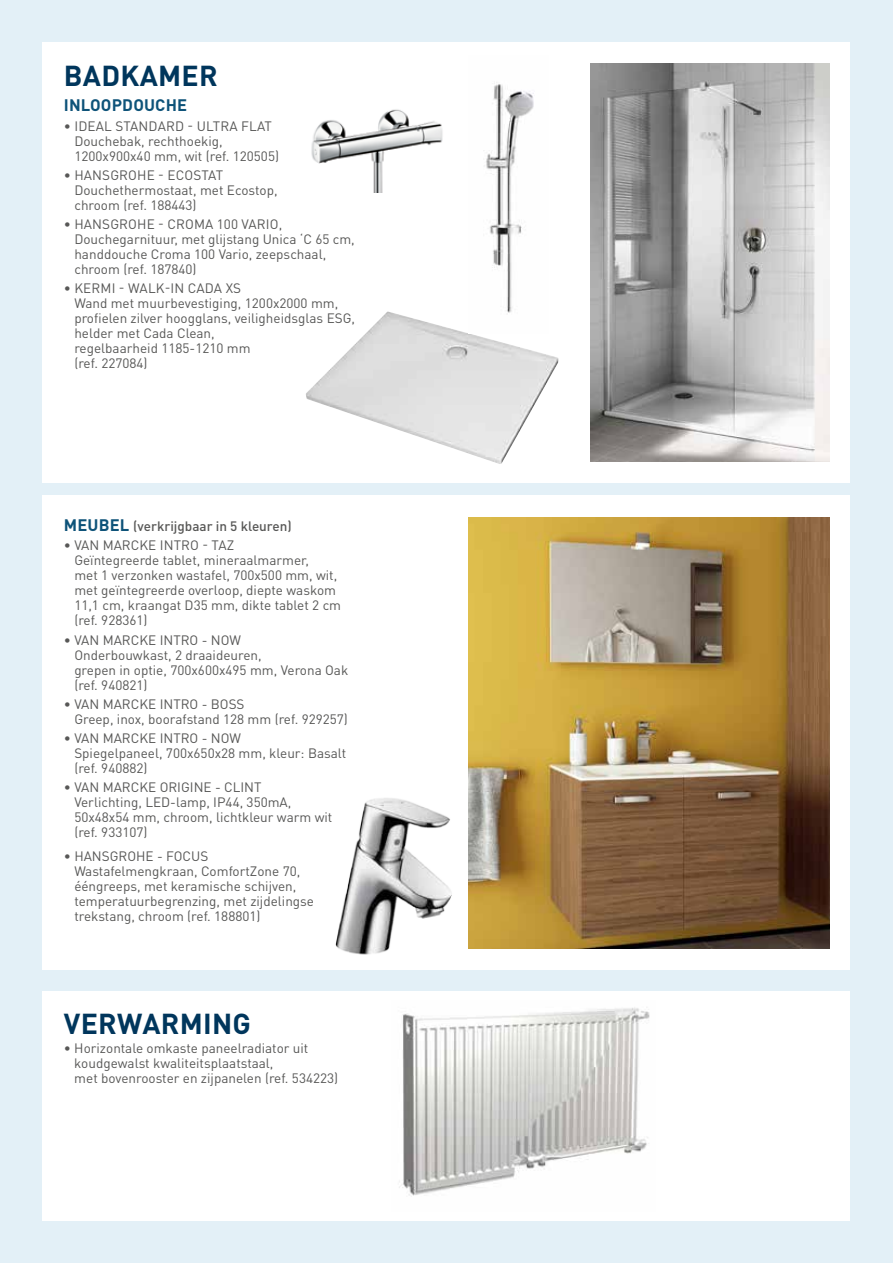
<style>
.page{position:relative;width:893px;height:1263px;background:#e3f0f7}
.page>*{position:absolute;margin:0;border:0;box-sizing:border-box;transform-origin:0 0}
.t1{font:700 28.5px "DINOT";letter-spacing:.01em;color:#00365c}
.t2{font:700 16.5px "DINOT";letter-spacing:.01em;color:#0e5379}
.t3{font:13.5px/15px "DINOT";color:#575756}
.t4{font:500 13.5px "DINOT";color:#575756}
.s1{font-weight:700;font-size:16.5px;color:#0e5379}
</style>
<div class="page">
<div style="left:43px;top:495px;width:807px;height:474px;background:#fff"></div>
<img style="left:468px;top:517px;width:361px;height:431px">
<img style="left:335px;top:784px;width:141px;height:171px">
<div style="left:43px;top:43px;width:807px;height:440px;background:#fff"></div>
<div style="left:43px;top:991px;width:807px;height:229px;background:#fff"></div>
<img style="left:590px;top:64px;width:239px;height:397px">
<img style="left:306px;top:312px;width:252px;height:152px">
<img style="left:311px;top:109px;width:132px;height:84px">
<img style="left:468px;top:82px;width:81px;height:252px">
<img style="left:399px;top:1007px;width:251px;height:189px">
<h1 class="t1" style="left:64px;top:56px;width:155px">BADKAMER</h1>
<p class="t2" style="left:64px;top:94px;width:125px">INLOOPDOUCHE</p>
<p class="t3" style="left:74px;top:118px;width:206px;text-indent:-11px">• IDEAL STANDARD - ULTRA FLAT<br>Douchebak, rechthoekig,<br>1200x900x40 mm, wit (ref. 120505)</p>
<p class="t3" style="left:74px;top:167px;width:205px;text-indent:-11px">• HANSGROHE - ECOSTAT<br>Douchethermostaat, met Ecostop, chroom (ref. 188443)</p>
<p class="t3" style="left:74px;top:216px;width:282px;text-indent:-11px">• HANSGROHE - CROMA 100 VARIO, Douchegarnituur, met glijstang Unica ‘C 65 cm, handdouche Croma 100 Vario, zeepschaal, chroom (ref. 187840)</p>
<p class="t3" style="left:74px;top:280px;width:282px;text-indent:-11px">• KERMI - WALK-IN CADA XS<br>Wand met muurbevestiging, 1200x2000 mm, profielen zilver hoogglans, veiligheidsglas ESG, helder met Cada Clean,<br>regelbaarheid 1185-1210 mm<br>(ref. 227084)</p>
<p class="t4" style="left:64px;top:517px;width:229px"><span class="s1">MEUBEL</span> (verkrijgbaar in 5 kleuren)</p>
<p class="t3" style="left:74px;top:537px;width:268px;text-indent:-11px">• VAN MARCKE INTRO - TAZ<br>Geïntegreerde tablet, mineraalmarmer,<br>met 1 verzonken wastafel, 700x500 mm, wit, met geïntegreerde overloop, diepte waskom 11,1 cm, kraangat D35 mm, dikte tablet 2 cm (ref. 928361)</p>
<p class="t3" style="left:74px;top:632px;width:275px;text-indent:-11px">• VAN MARCKE INTRO - NOW<br>Onderbouwkast, 2 draaideuren,<br>grepen in optie, 700x600x495 mm, Verona Oak (ref. 940821)</p>
<p class="t3" style="left:74px;top:696px;width:275px;text-indent:-11px">• VAN MARCKE INTRO - BOSS<br>Greep, inox, boorafstand 128 mm (ref. 929257)</p>
<p class="t3" style="left:74px;top:730px;width:274px;text-indent:-11px">• VAN MARCKE INTRO - NOW<br>Spiegelpaneel, 700x650x28 mm, kleur: Basalt (ref. 940882)</p>
<p class="t3" style="left:74px;top:779px;width:259px;text-indent:-11px">• VAN MARCKE ORIGINE - CLINT<br>Verlichting, LED-lamp, IP44, 350mA,<br>50x48x54 mm, chroom, lichtkleur warm wit (ref. 933107)</p>
<p class="t3" style="left:74px;top:848px;width:241px;text-indent:-11px">• HANSGROHE - FOCUS Wastafelmengkraan, ComfortZone 70, ééngreeps, met keramische schijven, temperatuurbegrenzing, met zijdelingse trekstang, chroom (ref. 188801)</p>
<h1 class="t1" style="left:64px;top:1004px;width:188px">VERWARMING</h1>
<p class="t3" style="left:74px;top:1040px;width:265px;text-indent:-11px">• Horizontale omkaste paneelradiator uit koudgewalst kwaliteitsplaatstaal,<br>met bovenrooster en zijpanelen (ref. 534223)</p>
</div>
